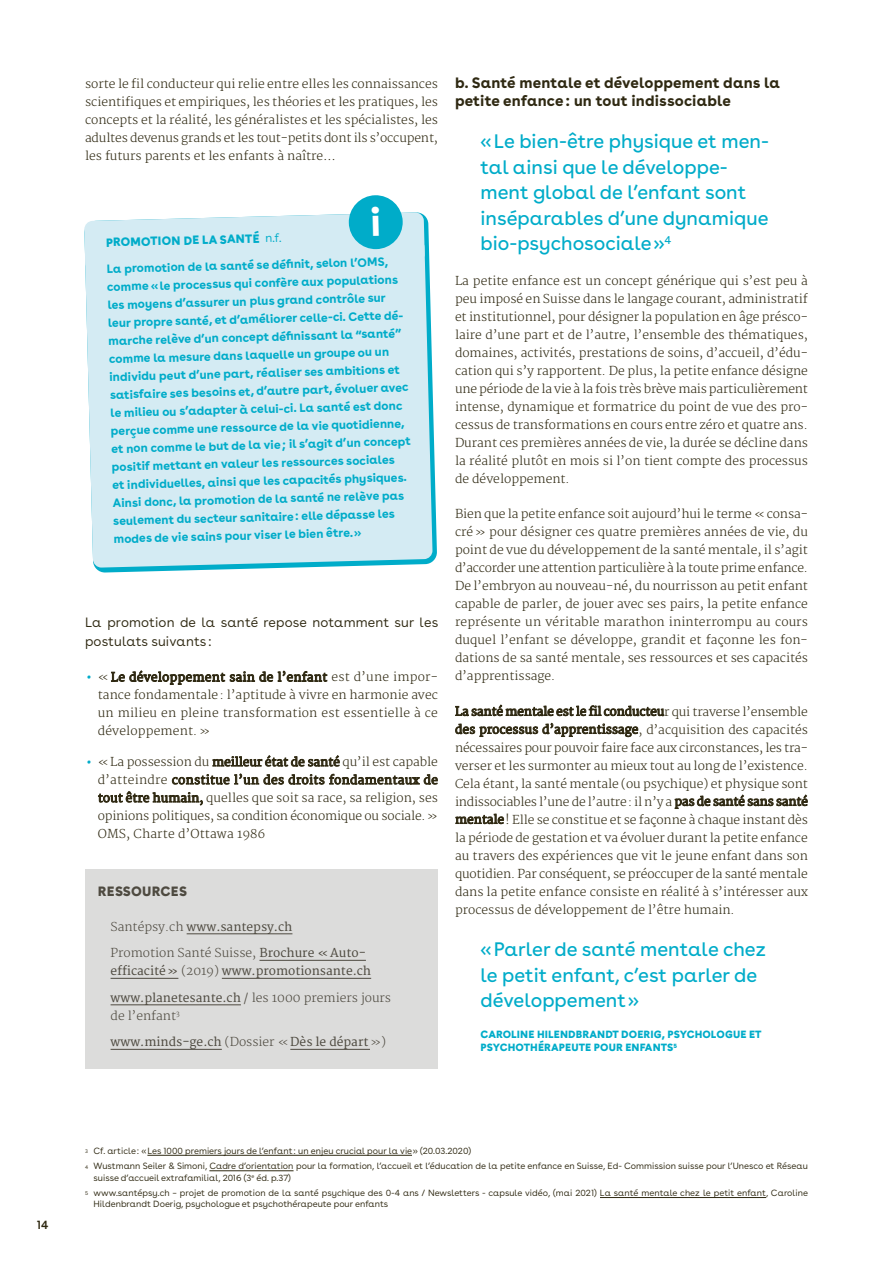
<style>
.page{position:relative;width:893px;height:1263px;background:#fff}
.page>*{position:absolute;margin:0;border:0;box-sizing:border-box;transform-origin:0 0}
.t1{font:19.5px/25.5px "Buenos Aires";color:#00acc9}
.t2{font:700 15px/18px "Buenos Aires";letter-spacing:.01em;color:#2f2912}
.t3{font:13.5px/19.5px "Buenos Aires";letter-spacing:.01em;color:#2f2912}
.t4{font:900 13.5px "Buenos Aires";letter-spacing:.02em;color:#4e4a40}
.t5{font:300 12px/18px "Merriweather";color:#2f2912;text-align:justify}
.t6{font:700 12px/18px "Buenos Aires";color:#00acc9}
.t7{font:12px/18px "Merriweather";color:#4e4a40}
.t8{font:300 12px/18px "Merriweather";color:#4e4a40}
.t9{font:600 12px "Buenos Aires";color:#2f2912}
.t10{font:900 10.5px/13.5px "Buenos Aires";letter-spacing:.01em;color:#00acc9}
.t11{font:9px/15.5px "Buenos Aires";color:#2f2912}
.s1{font-weight:900}
.s2{font-weight:400}
.s3{font-size:19.2px;color:#00acc9}
.s4{font-weight:300}
.s5{font-size:5.25px}
</style>
<div class="page">
<hr style="left:147px;top:1155px;width:265px;height:1px;background:#2f2912">
<hr style="left:209px;top:1170px;width:85px;height:1px;background:#2f2912">
<hr style="left:600px;top:1197px;width:166px;height:1px;background:#2f2912">
<svg style="left:95px;top:216px;width:342px;height:357px"></svg>
<div style="left:85px;top:239px;width:348px;height:329px;background:#d4ebf3"></div>
<div style="left:348px;top:195px;width:55px;height:54px;background:#00acc9;border-radius:50%"></div>
<div style="left:85px;top:868px;width:353px;height:200px;background:#dcdcdb"></div>
<hr style="left:187px;top:933px;width:105px;height:1px;background:#4e4a40">
<hr style="left:259px;top:960px;width:107px;height:1px;background:#4e4a40">
<hr style="left:111px;top:978px;width:67px;height:1px;background:#4e4a40">
<hr style="left:222px;top:978px;width:149px;height:1px;background:#4e4a40">
<hr style="left:111px;top:1004px;width:130px;height:1px;background:#4e4a40">
<hr style="left:111px;top:1049px;width:111px;height:1px;background:#4e4a40">
<hr style="left:290px;top:1049px;width:80px;height:1px;background:#4e4a40">
<svg style="left:84px;top:206px;width:341px;height:65px"></svg>
<p class="t5" style="left:85px;top:75px;width:354px">sorte le fil conducteur qui relie entre elles les connaissances scientifiques et empiriques, les théories et les pratiques, les concepts et la réalité, les généralistes et les spécialistes, les adultes devenus grands et les tout-petits dont ils s’occupent, les futurs parents et les enfants à naître…</p>
<p class="t6" style="left:106px;top:228px;width:283px;line-height:25.8px;rotate:-1deg"><span class="s1">PROMOTION DE LA SANTÉ</span> <span class="s2">n.f.<br></span>La promotion de la santé se défi nit, selon l’OMS,</p>
<p class="t6" style="left:107px;top:275px;width:302px;rotate:-1deg">comme «le processus qui confère aux populations les moyens d’assurer un plus grand contrôle sur leur propre santé, et d’améliorer celle-ci. Cette dé&shy;marche relève d’un concept défi nissant la “santé” comme la mesure dans laquelle un groupe ou un individu peut d’une part, réaliser ses ambitions et satisfaire ses besoins et, d’autre part, évoluer avec le milieu ou s’adapter à celui-ci. La santé est donc perçue comme une ressource de la vie quotidienne, et non comme le but de la vie; il s’agit d’un concept positif mettant en valeur les ressources sociales<br>et individuelles, ainsi que les capacités physiques.<br>Ainsi donc, la promotion de la santé ne relève pas seulement du secteur sanitaire: elle dépasse les modes de vie sains pour viser le bien être.»</p>
<p class="t3" style="left:85px;top:611px;width:355px">La promotion de la santé repose notamment sur les postulats suivants :</p>
<p class="t5" style="left:98px;top:669px;width:342px;text-indent:-13px"><span class="s3">•</span> « <span class="s2">Le développement sain de l’enfant</span> est d’une impor&shy;tance fondamentale: l’aptitude à vivre en harmonie avec un milieu en pleine transformation est essentielle à ce développement.»</p>
<p class="t5" style="left:98px;top:753px;width:342px;text-indent:-13px"><span class="s3">•</span> «La possession du <span class="s2">meilleur état de santé</span> qu’il est capable d’atteindre <span class="s2">constitue l’un des droits fondamentaux de tout être humain,</span> quelles que soit sa race, sa religion, ses opinions politiques, sa condition économique ou sociale.» OMS, Charte d’Ottawa 1986</p>
<p class="t4" style="left:98px;top:879px;width:91px">RESSOURCES</p>
<p class="t7" style="left:111px;top:918px;width:183px"><span class="s4">Santépsy.ch</span> www.santepsy.ch</p>
<p class="t7" style="left:111px;top:944px;width:262px"><span class="s4">Promotion Santé Suisse,</span> Brochure «Auto&shy;efficacité» <span class="s4">(2019)</span> www.promotionsante.ch</p>
<p class="t8" style="left:111px;top:989px;width:282px"><span class="s2">www.planetesante.ch</span> / les 1000 premiers jours de l’enfant<sup>3</sup></p>
<p class="t7" style="left:111px;top:1033px;width:277px">www.minds-ge.ch <span class="s4">(Dossier «</span>Dès le départ<span class="s4">»)</span></p>
<p class="t2" style="left:455px;top:72px;width:327px">b. Santé mentale et développement dans la petite enfance: un tout indissociable</p>
<h1 class="t1" style="left:480px;top:127px;width:290px">«Le bien-être physique et men&shy;tal ainsi que le développe&shy;ment global de l’enfant sont inséparables d’une dynamique bio-psychosociale»<sup>4</sup></h1>
<p class="t5" style="left:455px;top:273px;width:354px">La petite enfance est un concept générique qui s’est peu à peu imposé en Suisse dans le langage courant, administratif et institutionnel, pour désigner la population en âge présco&shy;laire d’une part et de l’autre, l’ensemble des thématiques, domaines, activités, prestations de soins, d’accueil, d’édu&shy;cation qui s’y rapportent. De plus, la petite enfance désigne une période de la vie à la fois très brève mais particulièrement intense, dynamique et formatrice du point de vue des pro&shy;cessus de transformations en cours entre zéro et quatre ans.<br>Durant ces premières années de vie, la durée se décline dans la réalité plutôt en mois si l’on tient compte des processus de développement.</p>
<p class="t5" style="left:455px;top:506px;width:354px">Bien que la petite enfance soit aujourd’hui le terme «consa&shy;cré» pour désigner ces quatre premières années de vie, du point de vue du développement de la santé mentale, il s’agit d’accorder une attention particulière à la toute prime enfance.<br>De l’embryon au nouveau-né, du nourrisson au petit enfant capable de parler, de jouer avec ses pairs, la petite enfance représente un véritable marathon ininterrompu au cours duquel l’enfant se développe, grandit et façonne les fon&shy;dations de sa santé mentale, ses ressources et ses capacités d’apprentissage.</p>
<p class="t5" style="left:455px;top:703px;width:354px"><span class="s2">La santé mentale est le fil conducteu</span>r qui traverse l’ensemble <span class="s2">des processus d’apprentissage</span>, d’acquisition des capacités nécessaires pour pouvoir faire face aux circonstances, les tra&shy;verser et les surmonter au mieux tout au long de l’existence.<br>Cela étant, la santé mentale (ou psychique) et physique sont indissociables l’une de l’autre: il n’y a <span class="s2">pas de santé sans santé mentale</span>! Elle se constitue et se façonne à chaque instant dès la période de gestation et va évoluer durant la petite enfance au travers des expériences que vit le jeune enfant dans son quotidien. Par conséquent, se préoccuper de la santé mentale dans la petite enfance consiste en réalité à s’intéresser aux processus de développement de l’être humain.</p>
<h1 class="t1" style="left:480px;top:934px;width:287px">«Parler de santé mentale chez le petit enfant, c’est parler de développement»</h1>
<p class="t10" style="left:481px;top:1026px;width:283px">CAROLINE HILENDBRANDT DOERIG, PSYCHOLOGUE ET<br>PSYCHOTHÉRAPEUTE POUR ENFANTS<sup>5</sup></p>
<p class="t9" style="left:37px;top:1214px;width:13px">14</p>
<p class="t11" style="left:85px;top:1142px;width:724px"><span class="s5">3</span> Cf. article: «Les 1000 premiers jours de l’enfant : un enjeu crucial pour la vie» (20.03.2020)<br><span class="s5">4</span> Wustmann Seiler &amp; Simoni, Cadre d’orientation pour la formation, l’accueil et l’éducation de la petite enfance en Suisse, Ed- Commission suisse pour l’Unesco et Réseau</p>
<p class="t11" style="left:85px;top:1169px;width:725px;text-indent:9px">suisse d’accueil extrafamilial, 2016 (3<sup>e</sup> éd. p.37)<br><span class="s5">5</span> www.santépsy.ch – projet de promotion de la santé psychique des 0-4 ans / Newsletters - capsule vidéo, (mai 2021) La santé mentale chez le petit enfant, Caroline</p>
<p class="t11" style="left:94px;top:1195px;width:296px">Hildenbrandt Doerig, psychologue et psychothérapeute pour enfants</p>
</div>
